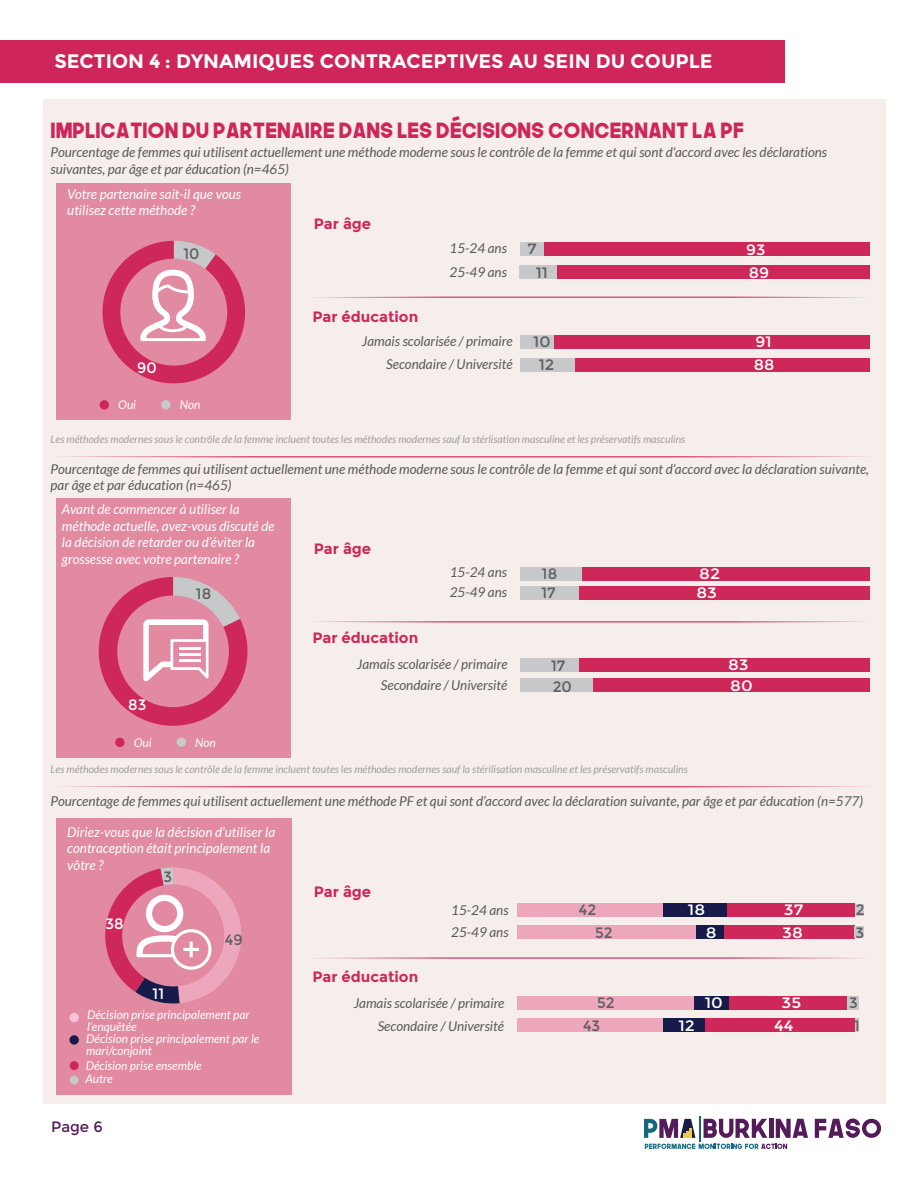
<style>
.page{position:relative;width:918px;height:1188px;background:#fff}
.page>*{position:absolute;margin:0;border:0;box-sizing:border-box;transform-origin:0 0}
.t1{font:21px "The Next Font";color:#ce265a}
.t2{font:700 19.5px "Montserrat";color:#fff}
.t3{font:700 15px "Montserrat";color:#ce265a}
.t4{font:15px/22.6px "Montserrat";color:#5f5f60}
.t5{font:15px/22.6px "Montserrat";color:#fff;scale:1.13 1}
.t6{font:15px "Montserrat";color:#fff}
.t7{font:15px "Montserrat";color:#fff;scale:1.08 1}
.t8{font:15px "Montserrat";color:#5f5f60;scale:1.08 1}
.t9{font:15px "Montserrat";color:#531b5a}
.t10{font:italic 13.5px/22.5px "Lato";color:#59595b}
.t11{font:italic 13.5px/16.5px "Lato";color:#fff}
.t12{font:italic 12px/12px "Lato";color:#fff}
.t13{font:italic 10.5px "Lato";color:#a09f9f}
</style>
<div class="page">
<div style="left:43px;top:99px;width:843px;height:1004px;background:#f5eeea"></div>
<div style="left:56px;top:184px;width:234px;height:236px;background:#e18aa2"></div>
<div style="left:56px;top:498px;width:234px;height:260px;background:#e18aa2"></div>
<div style="left:56px;top:818px;width:236px;height:276px;background:#e18aa2"></div>
<div style="left:0;top:41px;width:784px;height:42px;background:#ce265a"></div>
<div style="left:100px;top:400px;width:9px;height:10px;background:#ce265a;border-radius:50%"></div>
<div style="left:161px;top:400px;width:10px;height:9px;background:#c7c8ca;border-radius:50%"></div>
<svg style="left:316px;top:296px;width:549px;height:2px"></svg>
<svg style="left:63px;top:456px;width:803px;height:2px;background:#e293a9"></svg>
<div style="left:115px;top:738px;width:10px;height:9px;background:#ce265a;border-radius:50%"></div>
<div style="left:177px;top:738px;width:9px;height:9px;background:#c7c8ca;border-radius:50%"></div>
<svg style="left:63px;top:786px;width:803px;height:2px;background:#e294a9"></svg>
<div style="left:69px;top:1013px;width:10px;height:9px;background:#f7c1d9;border-radius:50%"></div>
<div style="left:70px;top:1061px;width:9px;height:9px;background:#ce285a;border-radius:50%"></div>
<div style="left:69px;top:1035px;width:10px;height:10px;background:#171b49;border-radius:50%"></div>
<div style="left:70px;top:1076px;width:9px;height:9px;background:#c7c8ca;border-radius:50%"></div>
<svg style="left:316px;top:621px;width:549px;height:2px"></svg>
<svg style="left:316px;top:957px;width:548px;height:2px"></svg>
<svg style="left:815px;top:1119px;width:66px;height:19px"></svg>
<svg style="left:644px;top:1116px;width:164px;height:33px"></svg>
<svg style="left:102px;top:241px;width:144px;height:143px"></svg>
<svg style="left:98px;top:577px;width:150px;height:149px"></svg>
<svg style="left:105px;top:867px;width:136px;height:137px"></svg>
<div style="left:520px;top:265px;width:38px;height:14px;background:#c7c8ca"></div>
<div style="left:558px;top:265px;width:312px;height:14px;background:#ce285a"></div>
<div style="left:520px;top:242px;width:24px;height:13px;background:#c7c8ca"></div>
<div style="left:544px;top:242px;width:326px;height:13px;background:#ce285a"></div>
<div style="left:520px;top:335px;width:34px;height:14px;background:#c7c8ca"></div>
<div style="left:554px;top:335px;width:316px;height:14px;background:#ce285a"></div>
<div style="left:520px;top:359px;width:55px;height:13px;background:#c7c8ca"></div>
<div style="left:575px;top:359px;width:295px;height:13px;background:#ce285a"></div>
<div style="left:520px;top:567px;width:63px;height:14px;background:#c7c8ca"></div>
<div style="left:583px;top:567px;width:287px;height:14px;background:#ce285a"></div>
<div style="left:520px;top:587px;width:59px;height:13px;background:#c7c8ca"></div>
<div style="left:579px;top:587px;width:291px;height:13px;background:#ce285a"></div>
<div style="left:520px;top:658px;width:59px;height:14px;background:#c7c8ca"></div>
<div style="left:579px;top:658px;width:291px;height:14px;background:#ce285a"></div>
<div style="left:520px;top:679px;width:73px;height:13px;background:#c7c8ca"></div>
<div style="left:593px;top:679px;width:277px;height:13px;background:#ce285a"></div>
<div style="left:517px;top:926px;width:180px;height:13px;background:#eda7bd"></div>
<div style="left:517px;top:903px;width:147px;height:13px;background:#eda7bd"></div>
<div style="left:697px;top:926px;width:27px;height:13px;background:#171b49"></div>
<div style="left:664px;top:903px;width:63px;height:13px;background:#171b49"></div>
<div style="left:724px;top:926px;width:130px;height:13px;background:#ce285a"></div>
<div style="left:727px;top:903px;width:128px;height:13px;background:#ce285a"></div>
<div style="left:854px;top:926px;width:9px;height:12px;background:#c7c8ca"></div>
<div style="left:855px;top:904px;width:8px;height:12px;background:#c7c8ca"></div>
<div style="left:517px;top:1019px;width:147px;height:13px;background:#eda7bd"></div>
<div style="left:517px;top:997px;width:177px;height:13px;background:#eda7bd"></div>
<div style="left:664px;top:1019px;width:41px;height:13px;background:#171b49"></div>
<div style="left:694px;top:997px;width:36px;height:13px;background:#171b49"></div>
<div style="left:705px;top:1019px;width:150px;height:13px;background:#ce285a"></div>
<div style="left:730px;top:997px;width:118px;height:13px;background:#ce285a"></div>
<hr style="left:855px;top:1019px;width:4px;height:13px;background:#c7c8ca">
<div style="left:848px;top:997px;width:11px;height:13px;background:#c7c8ca"></div>
<h2 class="t2" style="left:54px;top:49px;width:660px">SECTION 4 : DYNAMIQUES CONTRACEPTIVES AU SEIN DU COUPLE</h2>
<h1 class="t1" style="left:51px;top:115px;width:695px">IMPLICATION DU PARTENAIRE DANS LES DÉCISIONS CONCERNANT LA PF</h1>
<p class="t10" style="left:51px;top:145px;width:778px;line-height:16.5px">Pourcentage de femmes qui utilisent actuellement une méthode moderne sous le contrôle de la femme et qui sont d'accord avec les déclarations suivantes, par âge et par éducation (n=465)</p>
<p class="t11" style="left:67px;top:186px;width:175px">Votre partenaire sait-il que vous utilisez cette méthode ?</p>
<p class="t4" style="left:183px;top:242px;width:18px">10</p>
<p class="t6" style="left:137px;top:359px;width:21px">90</p>
<p class="t12" style="left:118px;top:399px;width:19px">Oui</p>
<p class="t12" style="left:180px;top:399px;width:22px">Non</p>
<p class="t3" style="left:314px;top:215px;width:59px">Par âge</p>
<p class="t3" style="left:313px;top:307px;width:107px">Par éducation</p>
<p class="t10" style="left:450px;top:237px;width:59px;line-height:24px">15-24 ans<br>25-49 ans</p>
<p class="t10" style="left:362px;top:331px;width:152px;text-align:right">Jamais scolarisée / primaire<br>Secondaire / Université</p>
<p class="t8" style="left:528px;top:240px;width:10px">7</p>
<p class="t7" style="left:746px;top:241px;width:19px">93</p>
<p class="t8" style="left:536px;top:264px;width:13px">11</p>
<p class="t7" style="left:749px;top:264px;width:20px">89</p>
<p class="t8" style="left:533px;top:333px;width:18px">10</p>
<p class="t7" style="left:755px;top:333px;width:16px">91</p>
<p class="t8" style="left:539px;top:356px;width:16px">12</p>
<p class="t7" style="left:754px;top:356px;width:21px">88</p>
<p class="t13" style="left:51px;top:434px;width:636px">Les méthodes modernes sous le contrôle de la femme incluent toutes les méthodes modernes sauf la stérlisation masculine et les préservatifs masculins</p>
<p class="t10" style="left:51px;top:461px;width:820px;line-height:16.5px">Pourcentage de femmes qui utilisent actuellement une méthode moderne sous le contrôle de la femme et qui sont d’accord avec la déclaration suivante, par âge et par éducation (n=465)</p>
<p class="t11" style="left:62px;top:502px;width:214px">Avant de commencer à utiliser la méthode actuelle, avez-vous discuté de la décision de retarder ou d’éviter la grossesse avec votre partenaire ?</p>
<p class="t6" style="left:128px;top:696px;width:20px">83</p>
<p class="t4" style="left:196px;top:582px;width:17px">18</p>
<p class="t12" style="left:134px;top:737px;width:19px">Oui</p>
<p class="t12" style="left:195px;top:737px;width:22px">Non</p>
<p class="t3" style="left:314px;top:539px;width:59px">Par âge</p>
<p class="t10" style="left:450px;top:563px;width:59px;line-height:19.5px">15-24 ans<br>25-49 ans</p>
<p class="t3" style="left:313px;top:629px;width:107px">Par éducation</p>
<p class="t10" style="left:357px;top:654px;width:152px;line-height:21px;text-align:right">Jamais scolarisée / primaire<br>Secondaire / Université</p>
<p class="t4" style="left:542px;top:562px;width:17px">18</p>
<p class="t5" style="left:699px;top:562px;width:20px">82</p>
<p class="t4" style="left:542px;top:582px;width:16px">17</p>
<p class="t5" style="left:696px;top:582px;width:20px">83</p>
<p class="t4" style="left:551px;top:655px;width:16px">17</p>
<p class="t5" style="left:728px;top:654px;width:20px">83</p>
<p class="t4" style="left:553px;top:675px;width:21px">20</p>
<p class="t5" style="left:730px;top:674px;width:21px">80</p>
<p class="t13" style="left:51px;top:763px;width:639px">Les méthodes modernes sous le contrôle de la femme incluent toutes les méthodes modernes sauf la stérilisation masculine et les préservatifs masculins</p>
<p class="t10" style="left:51px;top:791px;width:814px">Pourcentage de femmes qui utilisent actuellement une méthode PF et qui sont d’accord avec la déclaration suivante, par âge et par éducation (n=577)</p>
<p class="t11" style="left:67px;top:824px;width:209px">Diriez-vous que la décision d’utiliser la contraception était principalement la vôtre ?</p>
<p class="t6" style="left:106px;top:915px;width:20px">38</p>
<p class="t4" style="left:164px;top:866px;width:10px">3</p>
<p class="t6" style="left:153px;top:985px;width:13px">11</p>
<p class="t4" style="left:225px;top:928px;width:19px">49</p>
<p class="t12" style="left:87px;top:1009px;width:164px">Décision prise principalement par l’enquêtée</p>
<p class="t12" style="left:86px;top:1060px;width:118px">Décision prise ensemble</p>
<p class="t12" style="left:86px;top:1033px;width:175px">Décision prise principalement par le mari/conjoint</p>
<p class="t12" style="left:85px;top:1073px;width:29px">Autre</p>
<p class="t9" style="left:51px;top:1118px;width:53px">Page 6</p>
<p class="t3" style="left:314px;top:883px;width:59px">Par âge</p>
<p class="t3" style="left:313px;top:968px;width:107px">Par éducation</p>
<p class="t10" style="left:451px;top:899px;width:59px">15-24 ans<br>25-49 ans</p>
<p class="t10" style="left:354px;top:992px;width:152px;text-align:right">Jamais scolarisée / primaire<br>Secondaire / Université</p>
<p class="t4" style="left:595px;top:898px;width:19px;text-indent:-16px">42<br>52</p>
<p class="t5" style="left:688px;top:898px;width:17px">18</p>
<p class="t5" style="left:706px;top:921px;width:11px">8</p>
<p class="t4" style="left:583px;top:991px;width:33px;line-height:23.2px;text-indent:14px">52<br>43</p>
<p class="t5" style="left:705px;top:992px;width:18px">10</p>
<p class="t5" style="left:678px;top:1015px;width:16px">12</p>
<p class="t5" style="left:782px;top:898px;width:20px">37<br>38</p>
<p class="t4" style="left:856px;top:898px;width:10px">2<br>3</p>
<p class="t5" style="left:774px;top:991px;width:25px;line-height:23.2px;text-align:center">35<br>44</p>
<p class="t4" style="left:849px;top:991px;width:12px;line-height:23.2px;text-align:center">3<br>1</p>
</div>
